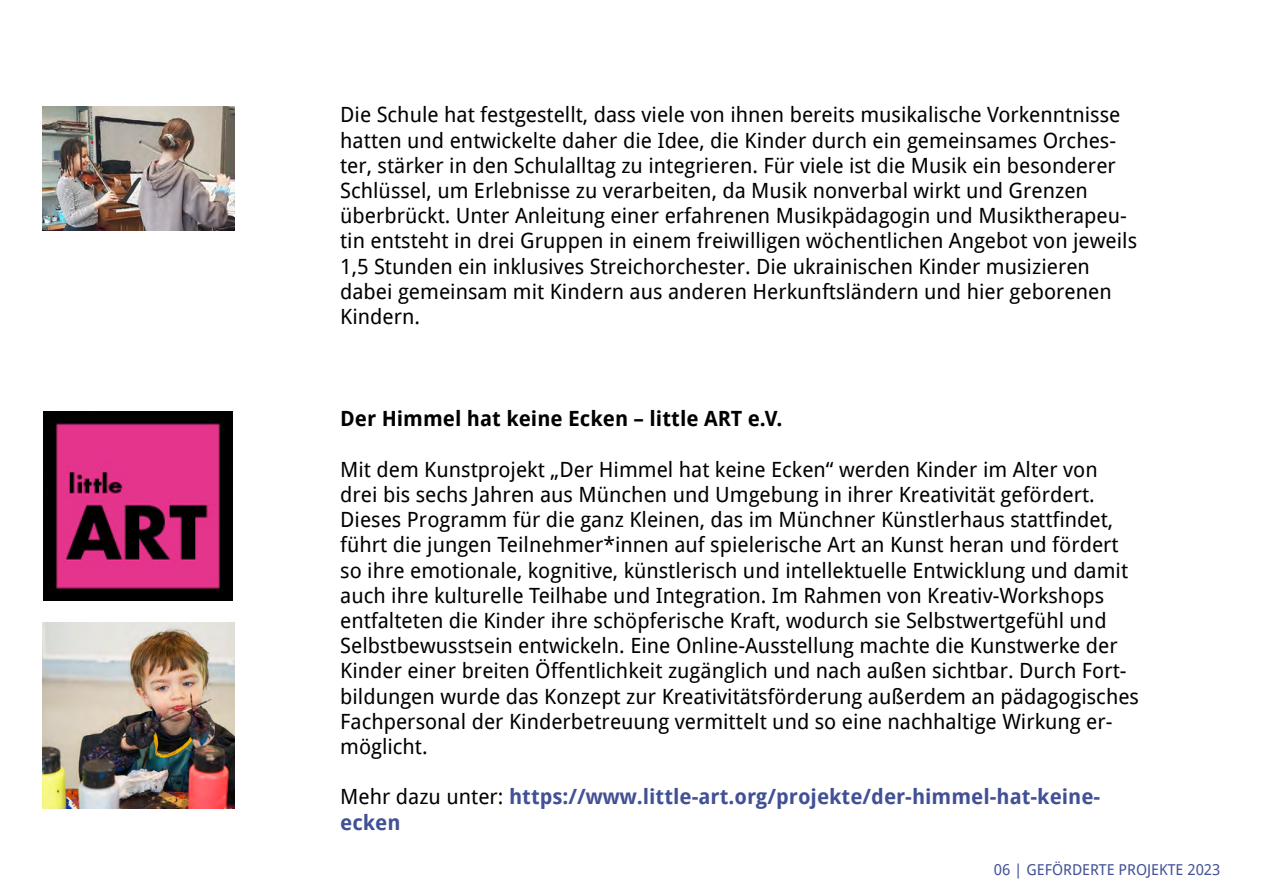
<style>
.page{position:relative;width:1263px;height:893px;background:#fff}
.page>*{position:absolute;margin:0;border:0;box-sizing:border-box;transform-origin:0 0}
.t1{font:21px/25.2px "Droid Sans";color:#000}
.t2{font:700 21px/25.2px "Droid Sans";color:#425195}
.t3{font:700 21px "Droid Sans";color:#000}
.t4{font:15px "Droid Sans";color:#425195}
.s1{font-weight:400;color:#000}
</style>
<div class="page">
<img style="left:42px;top:106px;width:192px;height:125px">
<img style="left:43px;top:411px;width:190px;height:190px">
<img style="left:42px;top:623px;width:192px;height:185px">
<p class="t1" style="left:340px;top:103px;width:798px">Die Schule hat festgestellt, dass viele von ihnen bereits musikalische Vorkenntnisse hatten und entwickelte daher die Idee, die Kinder durch ein gemeinsames Orches&shy;ter, stärker in den Schulalltag zu integrieren. Für viele ist die Musik ein besonderer Schlüssel, um Erlebnisse zu verarbeiten, da Musik nonverbal wirkt und Grenzen überbrückt. Unter Anleitung einer erfahrenen Musikpädagogin und Musiktherapeu&shy;tin entsteht in drei Gruppen in einem freiwilligen wöchentlichen Angebot von jeweils 1,5 Stunden ein inklusives Streichorchester. Die ukrainischen Kinder musizieren dabei gemeinsam mit Kindern aus anderen Herkunftsländern und hier geborenen Kindern.</p>
<p class="t3" style="left:340px;top:407px;width:444px">Der Himmel hat keine Ecken – little ART e.V.</p>
<p class="t1" style="left:340px;top:457px;width:800px">Mit dem Kunstprojekt „Der Himmel hat keine Ecken“ werden Kinder im Alter von drei bis sechs Jahren aus München und Umgebung in ihrer Kreativität gefördert.<br>Dieses Programm für die ganz Kleinen, das im Münchner Künstlerhaus stattfindet, führt die jungen Teilnehmer*innen auf spielerische Art an Kunst heran und fördert so ihre emotionale, kognitive, künstlerisch und intellektuelle Entwicklung und damit auch ihre kulturelle Teilhabe und Integration. Im Rahmen von Kreativ-Workshops entfalteten die Kinder ihre schöpferische Kraft, wodurch sie Selbstwertgefühl und Selbstbewusstsein entwickeln. Eine Online-Ausstellung machte die Kunstwerke der Kinder einer breiten Öffentlichkeit zugänglich und nach außen sichtbar. Durch Fort&shy;bildungen wurde das Konzept zur Kreativitätsförderung außerdem an pädagogisches Fachpersonal der Kinderbetreuung vermittelt und so eine nachhaltige Wirkung er&shy;möglicht.</p>
<p class="t2" style="left:340px;top:785px;width:762px"><span class="s1">Mehr dazu unter:</span> https://www.little-art.org/projekte/der-himmel-hat-keine&shy;ecken</p>
<p class="t4" style="left:994px;top:861px;width:228px">06 | GEFÖRDERTE PROJEKTE 2023</p>
</div>
